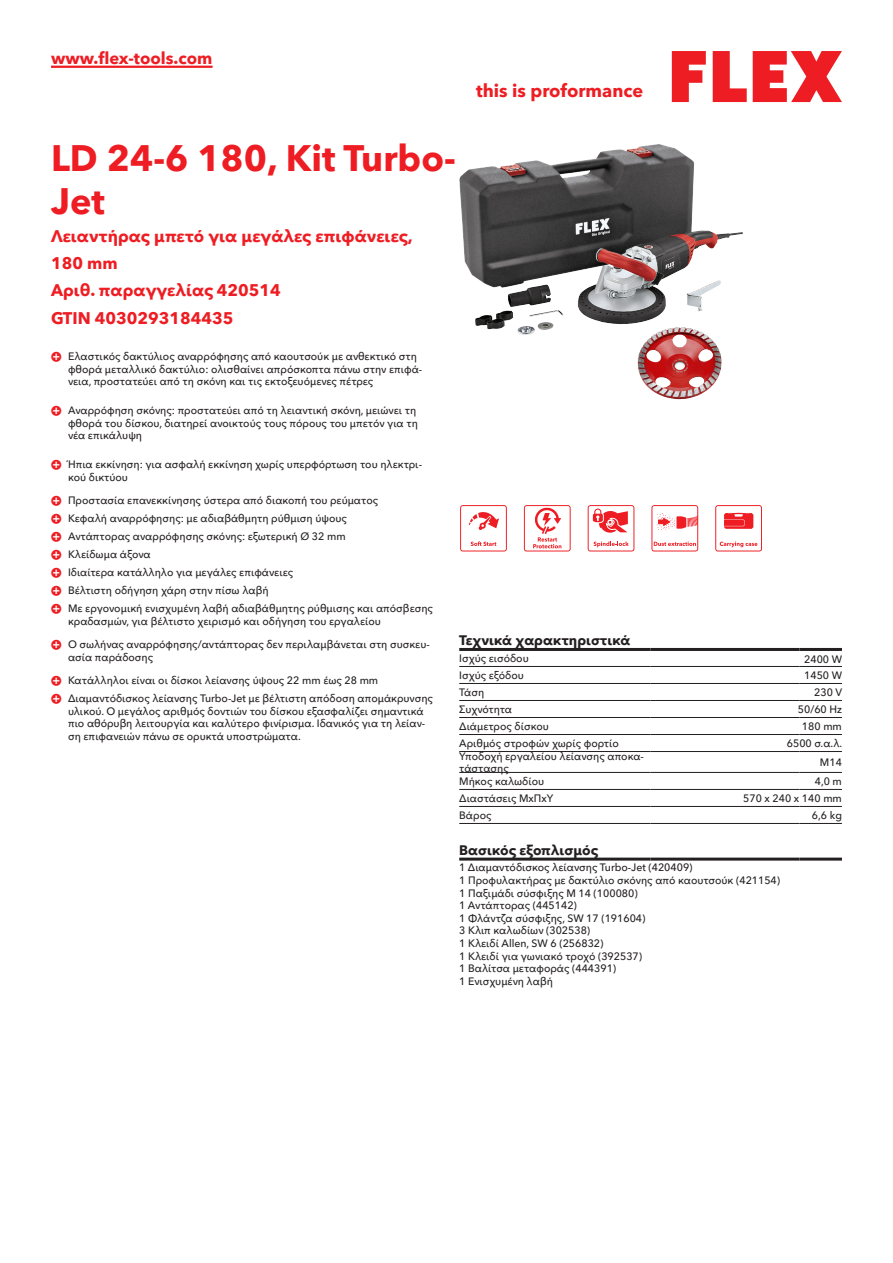
<style>
.page{position:relative;width:893px;height:1263px;background:#fff}
.page>*{position:absolute;margin:0;border:0;box-sizing:border-box;transform-origin:0 0}
.CB_AF_Product-name{font:700 36px/43.2px "Avenir Next W1 G";color:#ee1d23}
.t1{font:700 18px "Avenir Next W1 G";color:#ee1d23}
.CB_AF_Product-short{font:700 16.5px/27px "Avenir Next W1 G";color:#ee1d23}
.CB_AF_Order-number{font:700 16.5px "Avenir Next W1 G";color:#ee1d23}
.CB_AF_Table-headline{font:700 13.5px "Avenir Next W1 G";color:#231f20}
.CB_AF_Table-specific{font:500 10.5px/12.6px "Avenir Next W1 G";color:#231f20}
</style>
<div class="page">
<svg style="left:672px;top:51px;width:34px;height:51px"></svg>
<svg style="left:713px;top:51px;width:34px;height:51px"></svg>
<svg style="left:753px;top:51px;width:89px;height:51px"></svg>
<hr style="left:51px;top:66px;width:162px;height:2px;background:#ee1d23">
<img style="left:459px;top:144px;width:284px;height:180px">
<hr style="left:459px;top:666px;width:192px;height:1px;background:#231f20">
<hr style="left:651px;top:666px;width:148px;height:1px;background:#231f20">
<hr style="left:799px;top:666px;width:43px;height:1px;background:#231f20">
<hr style="left:459px;top:683px;width:192px;height:1px;background:#231f20">
<hr style="left:651px;top:683px;width:148px;height:1px;background:#231f20">
<hr style="left:799px;top:683px;width:43px;height:1px;background:#231f20">
<hr style="left:459px;top:700px;width:192px;height:1px;background:#231f20">
<hr style="left:651px;top:700px;width:148px;height:1px;background:#231f20">
<hr style="left:799px;top:700px;width:43px;height:1px;background:#231f20">
<hr style="left:459px;top:717px;width:192px;height:1px;background:#231f20">
<hr style="left:651px;top:717px;width:148px;height:1px;background:#231f20">
<hr style="left:799px;top:717px;width:43px;height:1px;background:#231f20">
<hr style="left:459px;top:734px;width:192px;height:1px;background:#231f20">
<hr style="left:651px;top:734px;width:148px;height:1px;background:#231f20">
<hr style="left:799px;top:734px;width:43px;height:1px;background:#231f20">
<hr style="left:459px;top:751px;width:192px;height:1px;background:#231f20">
<hr style="left:651px;top:751px;width:148px;height:1px;background:#231f20">
<hr style="left:799px;top:751px;width:43px;height:1px;background:#231f20">
<hr style="left:459px;top:772px;width:192px;height:1px;background:#231f20">
<hr style="left:651px;top:772px;width:148px;height:1px;background:#231f20">
<hr style="left:799px;top:772px;width:43px;height:1px;background:#231f20">
<hr style="left:459px;top:789px;width:192px;height:1px;background:#231f20">
<hr style="left:651px;top:789px;width:148px;height:1px;background:#231f20">
<hr style="left:799px;top:789px;width:43px;height:1px;background:#231f20">
<hr style="left:459px;top:806px;width:192px;height:1px;background:#231f20">
<hr style="left:651px;top:806px;width:148px;height:1px;background:#231f20">
<hr style="left:799px;top:806px;width:43px;height:1px;background:#231f20">
<hr style="left:459px;top:823px;width:192px;height:1px;background:#231f20">
<hr style="left:651px;top:823px;width:148px;height:1px;background:#231f20">
<hr style="left:799px;top:823px;width:43px;height:1px;background:#231f20">
<hr style="left:459px;top:648px;width:192px;height:3px;background:#231f20">
<hr style="left:651px;top:648px;width:148px;height:3px;background:#231f20">
<hr style="left:799px;top:648px;width:43px;height:3px;background:#231f20">
<hr style="left:459px;top:858px;width:192px;height:3px;background:#231f20">
<hr style="left:651px;top:858px;width:148px;height:3px;background:#231f20">
<hr style="left:799px;top:858px;width:43px;height:3px;background:#231f20">
<svg style="left:460px;top:505px;width:47px;height:46px"></svg>
<svg style="left:524px;top:505px;width:47px;height:46px"></svg>
<svg style="left:588px;top:505px;width:46px;height:46px"></svg>
<svg style="left:651px;top:505px;width:47px;height:46px"></svg>
<svg style="left:715px;top:505px;width:47px;height:46px"></svg>
<h3 class="CB_AF_Product-short" style="left:51px;top:43px;width:163px">www.flex-tools.com</h3>
<p class="CB_AF_Product-name" style="left:51px;top:134px;width:406px">LD 24-6 180, Kit Turbo-<br>Jet</p>
<p class="CB_AF_Product-short" style="left:51px;top:221px;width:363px">Λειαντήρας μπετό για μεγάλες επιφάνειες,<br>180 mm</p>
<p class="CB_AF_Order-number" style="left:51px;top:277px;width:231px">Αριθ. παραγγελίας 420514</p>
<p class="CB_AF_Order-number" style="left:51px;top:305px;width:184px">GTIN 4030293184435</p>
<h2 class="t1" style="left:476px;top:77px;width:169px">this is proformance</h2>
<p class="CB_AF_Table-specific" style="left:68px;top:349px;width:356px">Ελαστικός δακτύλιος αναρρόφησης από καουτσούκ με ανθεκτικό στη φθορά μεταλλικό δακτύλιο: ολισθαίνει απρόσκοπτα πάνω στην επιφά&shy;νεια, προστατεύει από τη σκόνη και τις εκτοξευόμενες πέτρες</p>
<p class="CB_AF_Table-specific" style="left:68px;top:403px;width:351px">Αναρρόφηση σκόνης: προστατεύει από τη λειαντική σκόνη, μειώνει τη φθορά του δίσκου, διατηρεί ανοικτούς τους πόρους του μπετόν για τη νέα επικάλυψη</p>
<p class="CB_AF_Table-specific" style="left:68px;top:457px;width:355px">Ήπια εκκίνηση: για ασφαλή εκκίνηση χωρίς υπερφόρτωση του ηλεκτρι&shy;κού δικτύου</p>
<p class="CB_AF_Table-specific" style="left:68px;top:493px;width:312px">Προστασία επανεκκίνησης ύστερα από διακοπή του ρεύματος</p>
<p class="CB_AF_Table-specific" style="left:68px;top:511px;width:281px">Κεφαλή αναρρόφησης: με αδιαβάθμητη ρύθμιση ύψους</p>
<p class="CB_AF_Table-specific" style="left:68px;top:529px;width:279px">Αντάπτορας αναρρόφησης σκόνης: εξωτερική Ø 32 mm</p>
<p class="CB_AF_Table-specific" style="left:68px;top:547px;width:84px">Κλείδωμα άξονα</p>
<p class="CB_AF_Table-specific" style="left:68px;top:565px;width:227px">Ιδιαίτερα κατάλληλο για μεγάλες επιφάνειες</p>
<p class="CB_AF_Table-specific" style="left:68px;top:583px;width:202px">Βέλτιστη οδήγηση χάρη στην πίσω λαβή</p>
<p class="CB_AF_Table-specific" style="left:68px;top:601px;width:366px">Με εργονομική ενισχυμένη λαβή αδιαβάθμητης ρύθμισης και απόσβεσης κραδασμών, για βέλτιστο χειρισμό και οδήγηση του εργαλείου</p>
<p class="CB_AF_Table-specific" style="left:68px;top:637px;width:363px">Ο σωλήνας αναρρόφησης/αντάπτορας δεν περιλαμβάνεται στη συσκευ&shy;ασία παράδοσης</p>
<p class="CB_AF_Table-specific" style="left:68px;top:673px;width:312px">Κατάλληλοι είναι οι δίσκοι λείανσης ύψους 22 mm έως 28 mm</p>
<p class="CB_AF_Table-specific" style="left:68px;top:691px;width:367px">Διαμαντόδισκος λείανσης Turbo-Jet με βέλτιστη απόδοση απομάκρυνσης υλικού. Ο μεγάλος αριθμός δοντιών του δίσκου εξασφαλίζει σημαντικά πιο αθόρυβη λειτουργία και καλύτερο φινίρισμα. Ιδανικός για τη λείαν&shy;ση επιφανειών πάνω σε ορυκτά υποστρώματα.</p>
<p class="CB_AF_Table-headline" style="left:459px;top:630px;width:173px">Τεχνικά χαρακτηριστικά</p>
<p class="CB_AF_Table-specific" style="left:459px;top:651px;width:71px">Ισχύς εισόδου</p>
<p class="CB_AF_Table-specific" style="left:804px;top:652px;width:39px">2400 W</p>
<p class="CB_AF_Table-specific" style="left:459px;top:668px;width:66px">Ισχύς εξόδου</p>
<p class="CB_AF_Table-specific" style="left:804px;top:668px;width:39px">1450 W</p>
<p class="CB_AF_Table-specific" style="left:459px;top:685px;width:26px">Τάση</p>
<p class="CB_AF_Table-specific" style="left:814px;top:685px;width:29px">230 V</p>
<p class="CB_AF_Table-specific" style="left:459px;top:702px;width:54px">Συχνότητα</p>
<p class="CB_AF_Table-specific" style="left:798px;top:702px;width:46px">50/60 Hz</p>
<p class="CB_AF_Table-specific" style="left:459px;top:719px;width:91px">Διάμετρος δίσκου</p>
<p class="CB_AF_Table-specific" style="left:802px;top:719px;width:41px">180 mm</p>
<p class="CB_AF_Table-specific" style="left:459px;top:736px;width:161px">Αριθμός στροφών χωρίς φορτίο</p>
<p class="CB_AF_Table-specific" style="left:787px;top:736px;width:57px">6500 σ.α.λ.</p>
<p class="CB_AF_Table-specific" style="left:459px;top:749px;width:186px">Υποδοχή εργαλείου λείανσης αποκα&shy;τάστασης</p>
<p class="CB_AF_Table-specific" style="left:820px;top:755px;width:23px">M14</p>
<p class="CB_AF_Table-specific" style="left:459px;top:774px;width:86px">Μήκος καλωδίου</p>
<p class="CB_AF_Table-specific" style="left:815px;top:774px;width:29px">4,0 m</p>
<p class="CB_AF_Table-specific" style="left:459px;top:791px;width:96px">Διαστάσεις ΜxΠxΥ</p>
<p class="CB_AF_Table-specific" style="left:743px;top:791px;width:100px">570 x 240 x 140 mm</p>
<p class="CB_AF_Table-specific" style="left:459px;top:808px;width:34px">Βάρος</p>
<p class="CB_AF_Table-specific" style="left:812px;top:808px;width:32px">6,6 kg</p>
<p class="CB_AF_Table-headline" style="left:459px;top:839px;width:140px">Βασικός εξοπλισμός</p>
<p class="CB_AF_Table-specific" style="left:459px;top:860px;width:322px">1 Διαμαντόδισκος λείανσης Turbo-Jet (420409)<br>1 Προφυλακτήρας με δακτύλιο σκόνης από καουτσούκ (421154)<br>1 Παξιμάδι σύσφιξης M 14 (100080)<br>1 Αντάπτορας (445142)<br>1 Φλάντζα σύσφιξης, SW 17 (191604)<br>3 Κλιπ καλωδίων (302538)<br>1 Κλειδί Allen, SW 6 (256832)<br>1 Κλειδί για γωνιακό τροχό (392537)<br>1 Βαλίτσα μεταφοράς (444391)<br>1 Ενισχυμένη λαβή</p>
</div>
